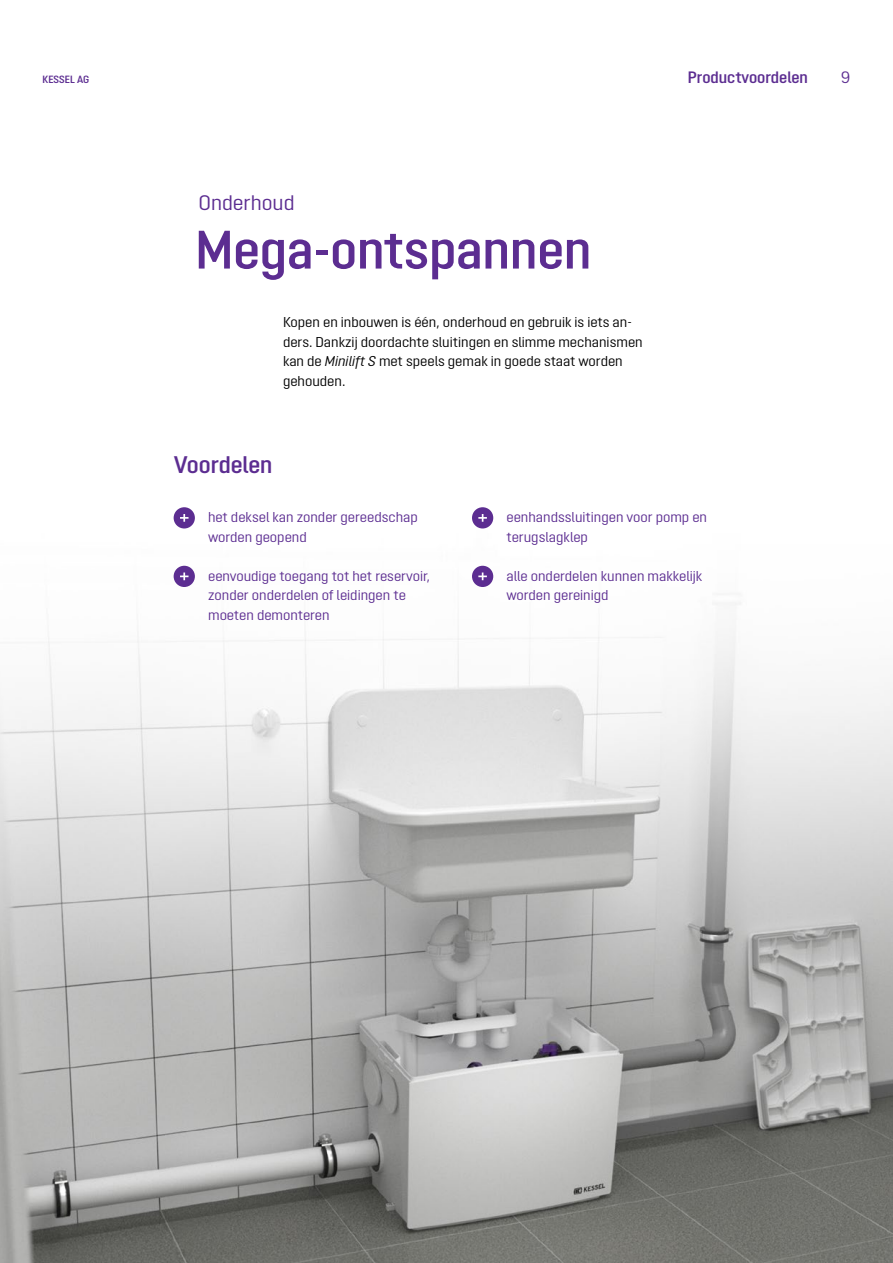
<style>
.page{position:relative;width:893px;height:1263px;background:#fff}
.page>*{position:absolute;margin:0;border:0;box-sizing:border-box;transform-origin:0 0}
.t1{font:600 54px "Opinion Pro";color:#5c2d91}
.t2{font:600 24px "Opinion Pro";color:#5c2d91}
.t3{font:21px "Opinion Pro";color:#5c2d91}
.t4{font:600 16.5px "Opinion Pro";color:#5c2d91}
.t5{font:16.5px "Opinion Pro";color:#5c2d91}
.t6{font:14.25px/19.5px "Opinion Pro";color:#5c2d91}
.t7{font:14.25px/19.5px "Opinion Pro";color:#000}
.t8{font:600 10.5px "Opinion Pro";color:#5c2d91}
.s1{font-style:italic}
</style>
<div class="page">
<img style="left:0;top:507px;width:893px;height:756px">
<div style="left:174px;top:507px;width:21px;height:21px;background:#5c2d91;border-radius:50%"></div>
<svg style="left:180px;top:514px;width:9px;height:8px"></svg>
<div style="left:174px;top:566px;width:21px;height:21px;background:#5c2d91;border-radius:50%"></div>
<svg style="left:180px;top:572px;width:9px;height:8px"></svg>
<div style="left:472px;top:566px;width:21px;height:21px;background:#5c2d91;border-radius:50%"></div>
<svg style="left:478px;top:572px;width:9px;height:8px"></svg>
<div style="left:472px;top:507px;width:21px;height:21px;background:#5c2d91;border-radius:50%"></div>
<svg style="left:478px;top:514px;width:9px;height:8px"></svg>
<p class="t8" style="left:43px;top:74px;width:48px">KESSEL AG</p>
<p class="t4" style="left:688px;top:68px;width:122px">Productvoordelen</p>
<p class="t5" style="left:841px;top:68px;width:11px">9</p>
<h3 class="t3" style="left:198px;top:191px;width:98px">Onderhoud</h3>
<h1 class="t1" style="left:195px;top:218px;width:397px">Mega-ontspannen</h1>
<p class="t7" style="left:283px;top:312px;width:361px">Kopen en inbouwen is één, onderhoud en gebruik is iets an&shy;ders. Dankzij doordachte sluitingen en slimme mechanismen kan de <span class="s1">Minilift S</span> met speels gemak in goede staat worden gehouden.</p>
<h2 class="t2" style="left:174px;top:451px;width:100px">Voordelen</h2>
<p class="t6" style="left:208px;top:507px;width:211px">het deksel kan zonder gereedschap worden geopend</p>
<p class="t6" style="left:208px;top:566px;width:224px">eenvoudige toegang tot het reservoir, zonder onderdelen of leidingen te moeten demonteren</p>
<p class="t6" style="left:506px;top:566px;width:197px">alle onderdelen kunnen makkelijk worden gereinigd</p>
<p class="t6" style="left:506px;top:507px;width:202px">eenhandssluitingen voor pomp en terugslagklep</p>
</div>
